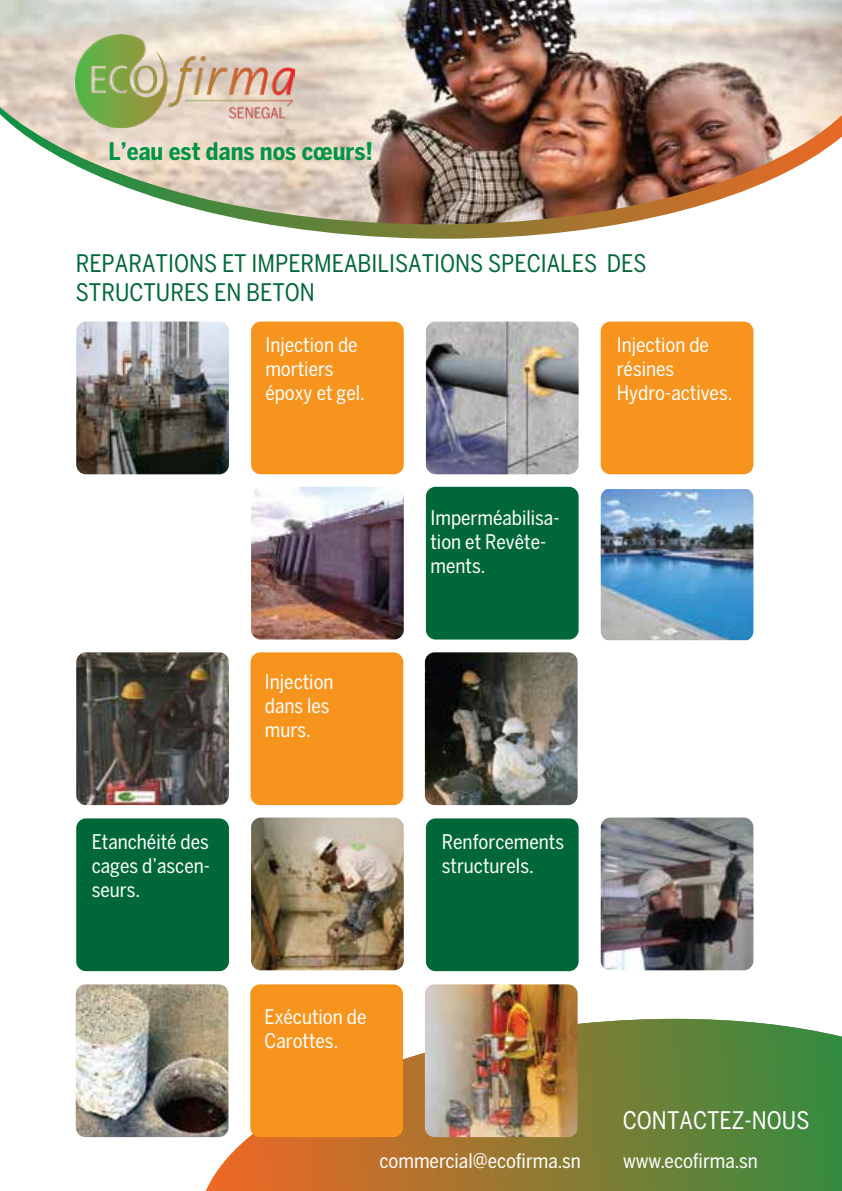
<style>
.page{position:relative;width:842px;height:1191px;background:#fff}
.page>*{position:absolute;margin:0;border:0;box-sizing:border-box;transform-origin:0 0}
.t1{font:24px/28.8px "Benton Sans Cond";color:#006838}
.t2{font:700 24px "Benton Sans Cond";color:#009444}
.t3{font:24px "Benton Sans Cond";color:#fff}
.t4{font:20px/24px "Benton Sans Cond";color:#fff}
</style>
<div class="page">
<svg style="left:267px;top:224px;width:353px;height:15px"></svg>
<img style="left:0;top:0;width:842px;height:224px">
<svg style="left:206px;top:1018px;width:636px;height:173px;background:#848845"></svg>
<img style="left:76px;top:321px;width:153px;height:153px">
<img style="left:76px;top:652px;width:153px;height:153px">
<img style="left:425px;top:652px;width:153px;height:153px">
<img style="left:76px;top:984px;width:152px;height:153px">
<img style="left:425px;top:984px;width:153px;height:153px">
<div style="left:251px;top:321px;width:153px;height:153px;background:#f7941e;border-radius:10px"></div>
<img style="left:426px;top:321px;width:153px;height:153px">
<div style="left:601px;top:321px;width:152px;height:153px;background:#f7941e;border-radius:10px"></div>
<img style="left:251px;top:487px;width:153px;height:152px">
<img style="left:251px;top:817px;width:153px;height:153px">
<img style="left:601px;top:489px;width:152px;height:151px">
<img style="left:601px;top:817px;width:152px;height:153px">
<div style="left:251px;top:652px;width:152px;height:153px;background:#f7941e;border-radius:10px"></div>
<div style="left:76px;top:818px;width:153px;height:153px;background:#006838;border-radius:10px"></div>
<div style="left:426px;top:818px;width:153px;height:153px;background:#006838;border-radius:10px"></div>
<div style="left:250px;top:984px;width:153px;height:153px;background:#f7941e;border-radius:10px"></div>
<div style="left:426px;top:487px;width:153px;height:152px;background:#006838;border-radius:10px"></div>
<img style="left:76px;top:35px;width:218px;height:92px">
<p class="t2" style="left:109px;top:137px;width:266px">L’eau est dans nos cœurs!</p>
<p class="t1" style="left:76px;top:249px;width:572px">REPARATIONS ET IMPERMEABILISATIONS SPECIALES DES<br>STRUCTURES EN BETON</p>
<p class="t4" style="left:265px;top:333px;width:101px">Injection de mortiers époxy et gel.</p>
<p class="t4" style="left:617px;top:333px;width:117px">Injection de résines<br>Hydro-actives.</p>
<p class="t4" style="left:265px;top:669px;width:70px">Injection dans les murs.</p>
<p class="t4" style="left:430px;top:505px;width:131px">Imperméabilisa&shy;tion et Revête&shy;ments.</p>
<p class="t4" style="left:92px;top:829px;width:120px;text-align:justify">Etanchéité des cages d’ascen&shy;seurs.</p>
<p class="t4" style="left:442px;top:829px;width:124px">Renforcements structurels.</p>
<p class="t4" style="left:265px;top:1004px;width:103px">Exécution de<br>Carottes.</p>
<p class="t3" style="left:623px;top:1106px;width:188px">CONTACTEZ-NOUS</p>
<p class="t4" style="left:379px;top:1148px;width:203px">commercial@ecofirma.sn</p>
<p class="t4" style="left:623px;top:1148px;width:136px">www.ecofirma.sn</p>
</div>
